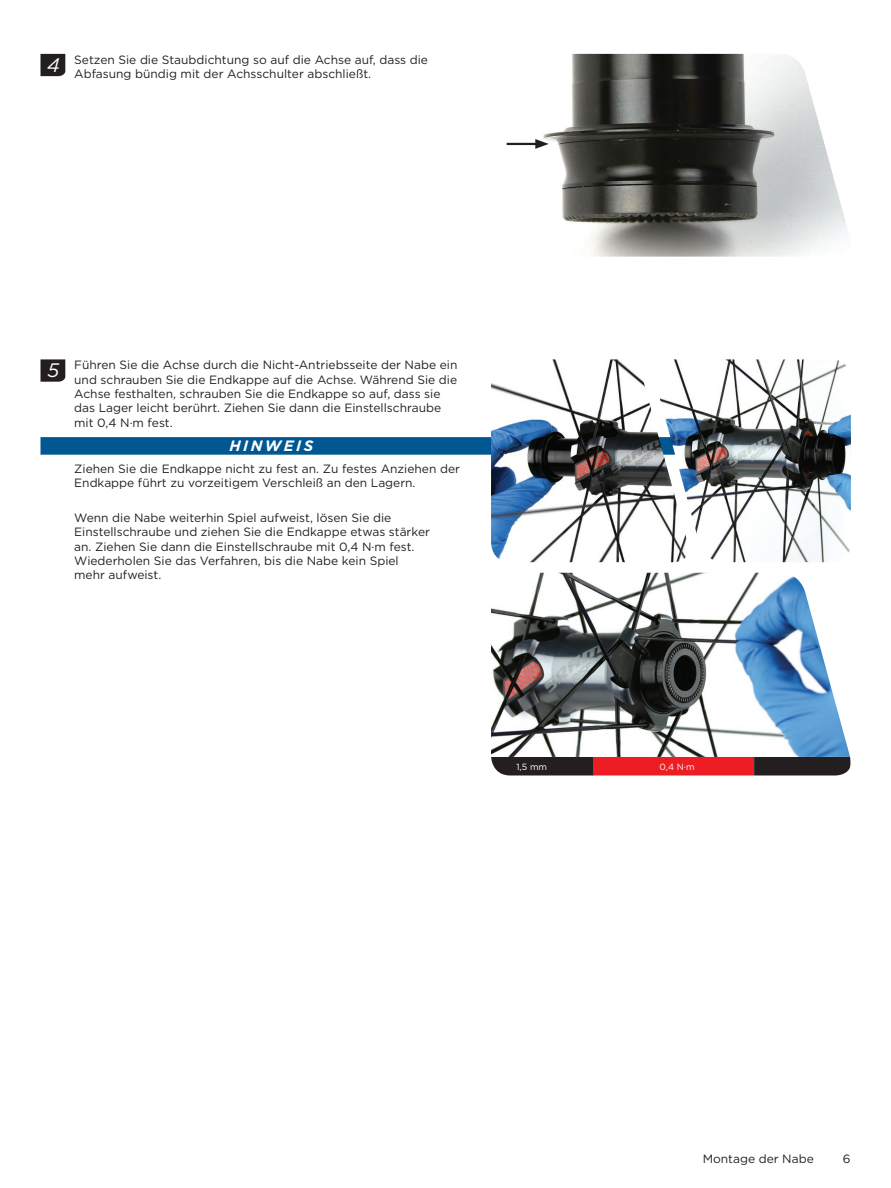
<style>
.page{position:relative;width:891px;height:1188px;background:#fff}
.page>*{position:absolute;margin:0;border:0;box-sizing:border-box;transform-origin:0 0}
.t1{font:italic 19.5px "Gotham";color:#fff}
.t2{font:italic 700 15px "Gotham";letter-spacing:.16em;color:#fff}
.t3{font:12px/14.4px "Gotham";color:#231f20}
.t4{font:9px "Gotham";color:#fff}
</style>
<div class="page">
<div style="left:40px;top:437px;width:810px;height:18px;background:#015792"></div>
<img style="left:506px;top:54px;width:343px;height:203px">
<svg style="left:40px;top:54px;width:25px;height:22px"></svg>
<img style="left:491px;top:359px;width:158px;height:203px">
<img style="left:649px;top:359px;width:202px;height:203px">
<svg style="left:491px;top:757px;width:359px;height:19px;background:#2f2b2c"></svg>
<div style="left:593px;top:757px;width:161px;height:19px;background:#ee1d23"></div>
<img style="left:491px;top:573px;width:359px;height:184px">
<svg style="left:40px;top:359px;width:25px;height:23px"></svg>
<hr style="left:507px;top:143px;width:32px;height:2px;background:#231f20">
<svg style="left:535px;top:139px;width:14px;height:10px"></svg>
<h1 class="t1" style="left:47px;top:52px;width:14px">4</h1>
<p class="t3" style="left:74px;top:52px;width:355px">Setzen Sie die Staubdichtung so auf die Achse auf, dass die<br>Abfasung bündig mit der Achsschulter abschließt.</p>
<h1 class="t1" style="left:48px;top:358px;width:13px">5</h1>
<p class="t3" style="left:74px;top:357px;width:385px">Führen Sie die Achse durch die Nicht-Antriebsseite der Nabe ein und schrauben Sie die Endkappe auf die Achse. Während Sie die Achse festhalten, schrauben Sie die Endkappe so auf, dass sie das Lager leicht berührt. Ziehen Sie dann die Einstellschraube mit 0,4 N·m fest.</p>
<p class="t2" style="left:230px;top:436px;width:85px">HINWEIS</p>
<p class="t3" style="left:74px;top:461px;width:387px">Ziehen Sie die Endkappe nicht zu fest an. Zu festes Anziehen der<br>Endkappe führt zu vorzeitigem Verschleiß an den Lagern.</p>
<p class="t3" style="left:74px;top:510px;width:357px">Wenn die Nabe weiterhin Spiel aufweist, lösen Sie die Einstellschraube und ziehen Sie die Endkappe etwas stärker an. Ziehen Sie dann die Einstellschraube mit 0,4 N·m fest.<br>Wiederholen Sie das Verfahren, bis die Nabe kein Spiel mehr aufweist.</p>
<p class="t4" style="left:516px;top:761px;width:32px">1,5 mm</p>
<p class="t4" style="left:660px;top:761px;width:37px">0,4 N·m</p>
<p class="t3" style="left:703px;top:1151px;width:113px">Montage der Nabe</p>
<p class="t3" style="left:843px;top:1151px;width:9px">6</p>
</div>
